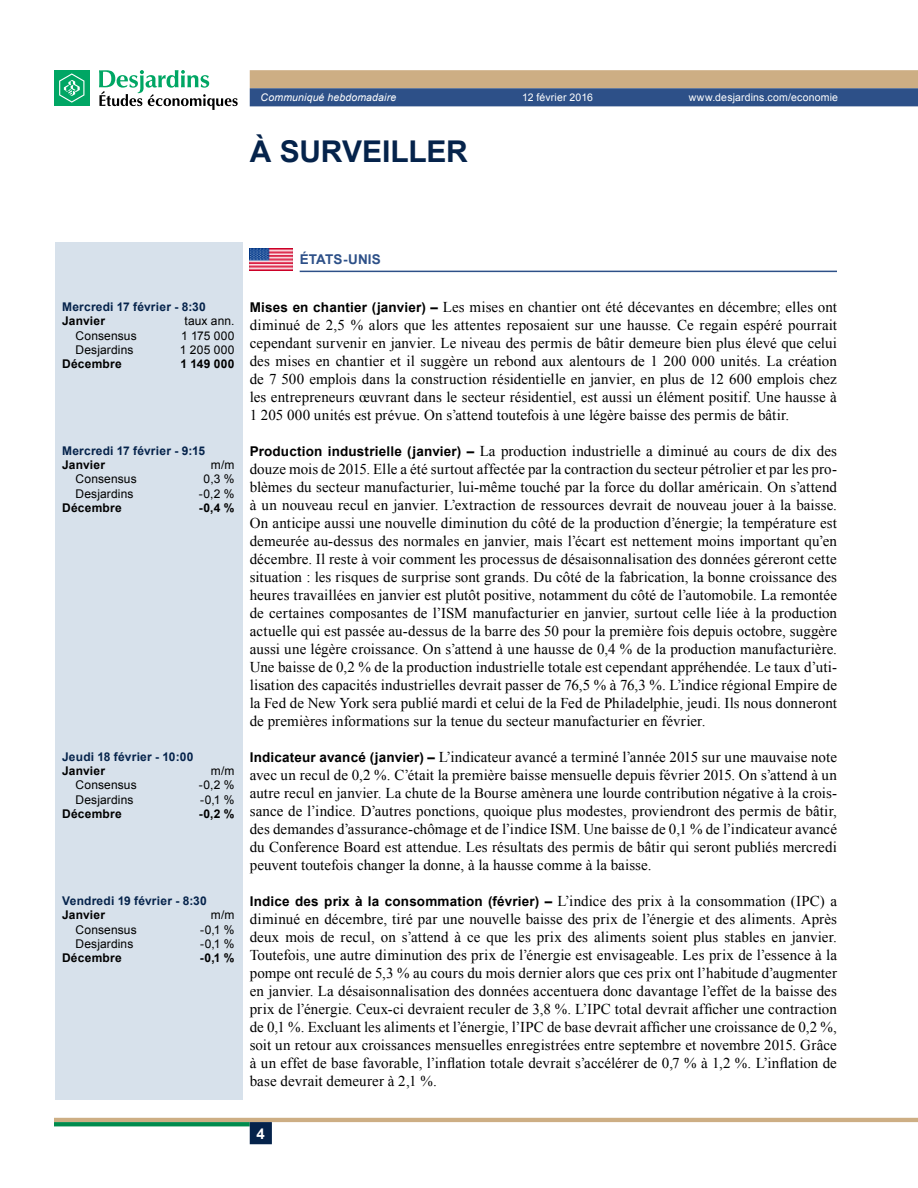
<style>
.page{position:relative;width:918px;height:1188px;background:#fff}
.page>*{position:absolute;margin:0;border:0;box-sizing:border-box;transform-origin:0 0}
.t1{font:700 30px "Arial";letter-spacing:-.01em;color:#05234b}
.t2{font:15px/18px "Times New Roman";letter-spacing:.005em;color:#000;text-align:justify}
.t3{font:700 15px "Arial";color:#fff}
.t4{font:700 13.5px "Arial";letter-spacing:.015em;color:#000}
.t5{font:700 13.5px "Arial";letter-spacing:.015em;color:#2d5088}
.t6{font:12px "Arial";letter-spacing:.01em;color:#000}
.t7{font:700 12px "Arial";letter-spacing:.02em;color:#05234b}
.t8{font:700 12px "Arial";letter-spacing:.02em;color:#000}
.t9{font:10.5px "Arial";letter-spacing:.015em;color:#fff}
.t10{font:italic 10.5px "Arial";letter-spacing:.015em;color:#fff}
.s1{font-family:"Arial";font-weight:700;font-size:13.5px}
.s2{font-family:"Times New Roman";font-weight:400;font-size:15px}
</style>
<div class="page">
<svg style="left:250px;top:70px;width:668px;height:36px;background:#7e8087"></svg>
<hr style="left:54px;top:1118px;width:864px;height:4px;background:#cdae84">
<svg style="left:54px;top:1122px;width:196px;height:4px"></svg>
<div style="left:250px;top:1122px;width:22px;height:22px;background:#05234b;border:2px solid #05234b"></div>
<div style="left:54px;top:70px;width:36px;height:36px;background:#00a664"></div>
<svg style="left:59px;top:73px;width:25px;height:30px"></svg>
<svg style="left:99px;top:70px;width:139px;height:40px"></svg>
<hr style="left:300px;top:271px;width:537px;height:1px;background:#2d5088">
<img style="left:250px;top:249px;width:43px;height:21px">
<div style="left:55px;top:242px;width:187px;height:858px;background:#d7e1eb"></div>
<p class="t10" style="left:261px;top:91px;width:137px">Communiqué hebdomadaire</p>
<p class="t9" style="left:522px;top:91px;width:72px">12 février 2016</p>
<p class="t9" style="left:689px;top:91px;width:151px">www.desjardins.com/economie</p>
<h1 class="t1" style="left:250px;top:132px;width:220px">À surveiller</h1>
<p class="t7" style="left:62px;top:298px;width:145px">Mercredi 17 février - 8:30</p>
<p class="t8" style="left:62px;top:313px;width:45px">Janvier</p>
<p class="t6" style="left:185px;top:313px;width:52px">taux ann.</p>
<p class="t6" style="left:76px;top:327px;width:63px">Consensus</p>
<p class="t6" style="left:181px;top:327px;width:55px">1 175 000</p>
<p class="t6" style="left:76px;top:342px;width:59px">Desjardins</p>
<p class="t6" style="left:180px;top:342px;width:56px">1 205 000</p>
<p class="t8" style="left:62px;top:356px;width:61px">Décembre</p>
<p class="t8" style="left:181px;top:356px;width:55px">1 149 000</p>
<p class="t7" style="left:62px;top:442px;width:145px">Mercredi 17 février - 9:15</p>
<p class="t8" style="left:62px;top:457px;width:45px">Janvier</p>
<p class="t6" style="left:211px;top:457px;width:25px">m/m</p>
<p class="t6" style="left:76px;top:471px;width:63px">Consensus</p>
<p class="t6" style="left:204px;top:471px;width:32px">0,3 %</p>
<p class="t6" style="left:76px;top:486px;width:59px">Desjardins</p>
<p class="t6" style="left:199px;top:486px;width:37px">-0,2 %</p>
<p class="t8" style="left:62px;top:500px;width:61px">Décembre</p>
<p class="t8" style="left:199px;top:500px;width:37px">-0,4 %</p>
<p class="t7" style="left:62px;top:748px;width:133px">Jeudi 18 février - 10:00</p>
<p class="t8" style="left:62px;top:763px;width:45px">Janvier</p>
<p class="t6" style="left:211px;top:763px;width:25px">m/m</p>
<p class="t6" style="left:76px;top:777px;width:63px">Consensus</p>
<p class="t6" style="left:199px;top:777px;width:37px">-0,2 %</p>
<p class="t6" style="left:76px;top:792px;width:59px">Desjardins</p>
<p class="t6" style="left:200px;top:792px;width:36px">-0,1 %</p>
<p class="t8" style="left:62px;top:806px;width:61px">Décembre</p>
<p class="t8" style="left:199px;top:806px;width:37px">-0,2 %</p>
<p class="t7" style="left:62px;top:892px;width:146px">Vendredi 19 février - 8:30</p>
<p class="t8" style="left:62px;top:907px;width:45px">Janvier</p>
<p class="t6" style="left:211px;top:907px;width:25px">m/m</p>
<p class="t6" style="left:76px;top:921px;width:63px">Consensus</p>
<p class="t6" style="left:200px;top:921px;width:36px">-0,1 %</p>
<p class="t6" style="left:76px;top:936px;width:59px">Desjardins</p>
<p class="t6" style="left:200px;top:936px;width:36px">-0,1 %</p>
<p class="t8" style="left:62px;top:950px;width:61px">Décembre</p>
<p class="t8" style="left:200px;top:950px;width:36px">-0,1 %</p>
<p class="t5" style="left:300px;top:250px;width:83px">États-Unis</p>
<p class="t2" style="left:250px;top:297px;width:589px"><span class="s1">Mises en chantier (janvier) –</span> Les mises en chantier ont été décevantes en décembre; elles ont diminué de 2,5 % alors que les attentes reposaient sur une hausse. Ce regain espéré pourrait cependant survenir en janvier. Le niveau des permis de bâtir demeure bien plus élevé que celui des mises en chantier et il suggère un rebond aux alentours de 1 200 000 unités. La création de 7 500 emplois dans la construction résidentielle en janvier, en plus de 12 600 emplois chez les entrepreneurs œuvrant dans le secteur résidentiel, est aussi un élément positif. Une hausse à 1 205 000 unités est prévue. On s’attend toutefois à une légère baisse des permis de bâtir.</p>
<p class="t2" style="left:250px;top:441px;width:589px"><span class="s1">Production industrielle (janvier) –</span> La production industrielle a diminué au cours de dix des douze mois de 2015. Elle a été surtout affectée par la contraction du secteur pétrolier et par les pro&shy;blèmes du secteur manufacturier, lui-même touché par la force du dollar américain. On s’attend à un nouveau recul en janvier. L’extraction de ressources devrait de nouveau jouer à la baisse.<br>On anticipe aussi une nouvelle diminution du côté de la production d’énergie; la température est demeurée au-dessus des normales en janvier, mais l’écart est nettement moins important qu’en décembre. Il reste à voir comment les processus de désaisonnalisation des données géreront cette situation : les risques de surprise sont grands. Du côté de la fabrication, la bonne croissance des heures travaillées en janvier est plutôt positive, notamment du côté de l’automobile. La remontée de certaines composantes de l’ISM manufacturier en janvier, surtout celle liée à la production actuelle qui est passée au-dessus de la barre des 50 pour la première fois depuis octobre, suggère aussi une légère croissance. On s’attend à une hausse de 0,4 % de la production manufacturière.<br>Une baisse de 0,2 % de la production industrielle totale est cependant appréhendée. Le taux d’uti&shy;lisation des capacités industrielles devrait passer de 76,5 % à 76,3 %. L’indice régional Empire de la Fed de New York sera publié mardi et celui de la Fed de Philadelphie, jeudi. Ils nous donneront de premières informations sur la tenue du secteur manufacturier en février.</p>
<p class="t2" style="left:250px;top:747px;width:589px"><span class="s1">Indicateur avancé (janvier) –</span> L’indicateur avancé a terminé l’année 2015 sur une mauvaise note avec un recul de 0,2 %. C’était la première baisse mensuelle depuis février 2015. On s’attend à un autre recul en janvier. La chute de la Bourse amènera une lourde contribution négative à la crois&shy;sance de l’indice. D’autres ponctions, quoique plus modestes, proviendront des permis de bâtir, des demandes d’assurance-chômage et de l’indice ISM. Une baisse de 0,1 % de l’indicateur avancé du Conference Board est attendue. Les résultats des permis de bâtir qui seront publiés mercredi peuvent toutefois changer la donne, à la hausse comme à la baisse.</p>
<p class="t4" style="left:250px;top:892px;width:589px">Indice des prix à la consommation (février) – <span class="s2">L’indice des prix à la consommation (IPC) a</span></p>
<p class="t2" style="left:250px;top:909px;width:589px">diminué en décembre, tiré par une nouvelle baisse des prix de l’énergie et des aliments. Après deux mois de recul, on s’attend à ce que les prix des aliments soient plus stables en janvier.<br>Toutefois, une autre diminution des prix de l’énergie est envisageable. Les prix de l’essence à la pompe ont reculé de 5,3 % au cours du mois dernier alors que ces prix ont l’habitude d’augmenter en janvier. La désaisonnalisation des données accentuera donc davantage l’effet de la baisse des prix de l’énergie. Ceux-ci devraient reculer de 3,8 %. L’IPC total devrait afficher une contraction de 0,1 %. Excluant les aliments et l’énergie, l’IPC de base devrait afficher une croissance de 0,2 %, soit un retour aux croissances mensuelles enregistrées entre septembre et novembre 2015. Grâce à un effet de base favorable, l’inflation totale devrait s’accélérer de 0,7 % à 1,2 %. L’inflation de base devrait demeurer à 2,1 %.</p>
<p class="t3" style="left:257px;top:1123px;width:10px">4</p>
</div>
